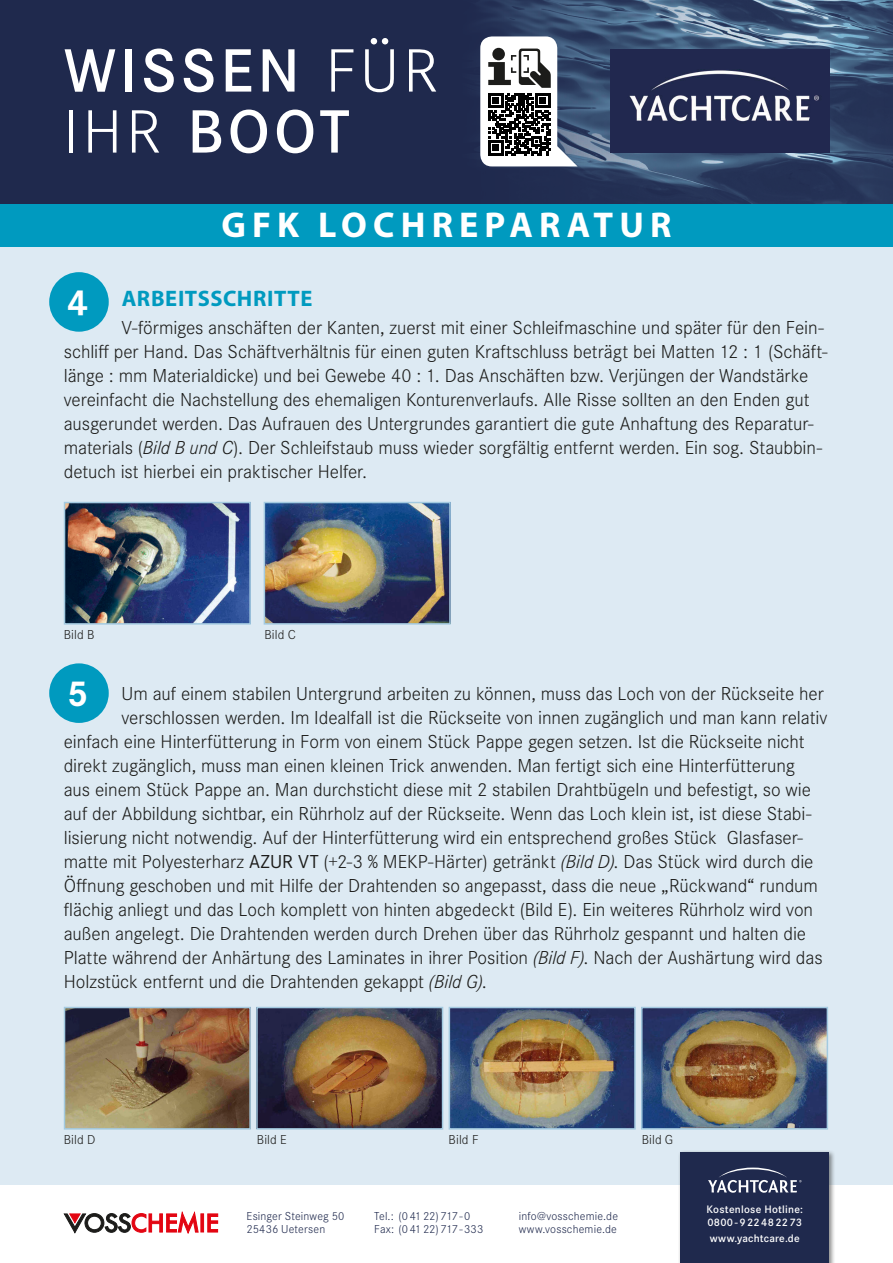
<style>
.page{position:relative;width:893px;height:1263px;background:#fff}
.page>*{position:absolute;margin:0;border:0;box-sizing:border-box;transform-origin:0 0}
.t1{font:600 63.45px/61.1px "Corporate S Pro";letter-spacing:.065em;color:#fff}
.t2{font:700 37.5px "Corporate S";color:#fff}
.t3{font:700 36px "Myriad Pro";letter-spacing:.17em;color:#fff}
.t4{font:700 22.5px "Myriad Pro";letter-spacing:.025em;color:#009abf}
.t5{font:300 19.5px/24px "Corporate S";letter-spacing:-.005em;color:#1c1c1a}
.t6{font:300 13.5px "Corporate S";letter-spacing:.01em;color:#1c1c1a}
.t7{font:300 12px/13.5px "Corporate S";letter-spacing:.015em;color:#1f294d}
.t8{font:600 11.25px/13.2px "Corporate S";letter-spacing:.02em;color:#fff}
.s1{font-weight:300}
.s2{font-style:italic}
.s3{font-weight:400}
</style>
<div class="page">
<div style="left:0;top:0;width:893px;height:1184px;background:#ddeaf3"></div>
<div style="left:678px;top:1150px;width:158px;height:113px;background:#1c1c1a;opacity:.5"></div>
<div style="left:680px;top:1152px;width:149px;height:111px;background:#1f294d"></div>
<svg style="left:708px;top:1167px;width:93px;height:26px"></svg>
<hr style="left:201px;top:1214px;width:3px;height:18px;background:#e30512">
<svg style="left:208px;top:1214px;width:10px;height:18px"></svg>
<svg style="left:64px;top:1212px;width:134px;height:21px"></svg>
<div style="left:0;top:0;width:893px;height:204px;background:#1f294d"></div>
<img style="left:486px;top:0;width:407px;height:204px">
<img style="left:611px;top:49px;width:218px;height:104px">
<svg style="left:480px;top:36px;width:98px;height:130px;background:#8c9197"></svg>
<div style="left:0;top:204px;width:893px;height:43px;background:#009abf"></div>
<img style="left:67px;top:505px;width:181px;height:117px">
<div style="left:64px;top:502px;width:187px;height:123px;border:2px solid #a3cae0"></div>
<img style="left:67px;top:1010px;width:181px;height:116px">
<div style="left:64px;top:1007px;width:187px;height:122px;border:2px solid #a3cae0"></div>
<img style="left:452px;top:1010px;width:181px;height:116px">
<div style="left:449px;top:1007px;width:187px;height:122px;border:2px solid #a3cae0"></div>
<img style="left:267px;top:505px;width:181px;height:117px">
<div style="left:264px;top:502px;width:187px;height:123px;border:2px solid #a3cae0"></div>
<img style="left:259px;top:1010px;width:181px;height:116px">
<div style="left:256px;top:1007px;width:187px;height:122px;border:2px solid #a3cae0"></div>
<img style="left:644px;top:1010px;width:181px;height:116px">
<div style="left:641px;top:1007px;width:187px;height:122px;border:2px solid #a3cae0"></div>
<div style="left:49px;top:272px;width:60px;height:60px;background:#009abf;border-radius:50%"></div>
<div style="left:49px;top:663px;width:60px;height:60px;background:#009abf;border-radius:50%"></div>
<h1 class="t1" style="left:64px;top:36px;width:376px">WISSEN <span class="s1">FÜR<br>IHR</span> BOOT</h1>
<h3 class="t3" style="left:221px;top:205px;width:452px">GFK LOCHREPARATUR</h3>
<h2 class="t2" style="left:67px;top:276px;width:23px">4</h2>
<p class="t4" style="left:122px;top:286px;width:192px">ARBEITSSCHRITTE</p>
<p class="t5" style="left:64px;top:315px;width:765px;text-indent:58px">V-förmiges anschäften der Kanten, zuerst mit einer Schleifmaschine und später für den Fein&shy;schliff per Hand. Das Schäftverhältnis für einen guten Kraftschluss beträgt bei Matten 12 : 1 (Schäft&shy;länge : mm Materialdicke) und bei Gewebe 40 : 1. Das Anschäften bzw. Verjüngen der Wandstärke vereinfacht die Nachstellung des ehemaligen Konturenverlaufs. Alle Risse sollten an den Enden gut ausgerundet werden. Das Aufrauen des Untergrundes garantiert die gute Anhaftung des Reparatur&shy;materials (<span class="s2">Bild B und C</span>). Der Schleifstaub muss wieder sorgfältig entfernt werden. Ein sog. Staubbin&shy;detuch ist hierbei ein praktischer Helfer.</p>
<p class="t6" style="left:64px;top:625px;width:32px">Bild B</p>
<p class="t6" style="left:264px;top:625px;width:33px">Bild C</p>
<h2 class="t2" style="left:67px;top:667px;width:23px">5</h2>
<p class="t5" style="left:121px;top:681px;width:704px">Um auf einem stabilen Untergrund arbeiten zu können, muss das Loch von der Rückseite her</p>
<p class="t5" style="left:121px;top:705px;width:707px">verschlossen werden. Im Idealfall ist die Rückseite von innen zugänglich und man kann relativ</p>
<p class="t5" style="left:64px;top:729px;width:742px">einfach eine Hinterfütterung in Form von einem Stück Pappe gegen setzen. Ist die Rückseite nicht</p>
<p class="t5" style="left:64px;top:753px;width:733px">direkt zugänglich, muss man einen kleinen Trick anwenden. Man fertigt sich eine Hinterfütterung</p>
<p class="t5" style="left:64px;top:777px;width:749px">aus einem Stück Pappe an. Man durchsticht diese mit 2 stabilen Drahtbügeln und befestigt, so wie</p>
<p class="t5" style="left:64px;top:801px;width:749px">auf der Abbildung sichtbar, ein Rührholz auf der Rückseite. Wenn das Loch klein ist, ist diese Stabi-</p>
<p class="t5" style="left:64px;top:825px;width:741px">lisierung nicht notwendig. Auf der Hinterfütterung wird ein entsprechend großes Stück Glasfaser-</p>
<p class="t5" style="left:64px;top:849px;width:751px">matte mit Polyesterharz <span class="s3">AZUR VT</span> (+2-3 % MEKP-Härter) getränkt <span class="s2">(Bild D)</span>. Das Stück wird durch die</p>
<p class="t5" style="left:64px;top:873px;width:756px">Öffnung geschoben und mit Hilfe der Drahtenden so angepasst, dass die neue „Rückwand“ rundum</p>
<p class="t5" style="left:64px;top:897px;width:751px">flächig anliegt und das Loch komplett von hinten abgedeckt (Bild E). Ein weiteres Rührholz wird von</p>
<p class="t5" style="left:64px;top:921px;width:744px">außen angelegt. Die Drahtenden werden durch Drehen über das Rührholz gespannt und halten die</p>
<p class="t5" style="left:64px;top:945px;width:760px">Platte während der Anhärtung des Laminates in ihrer Position <span class="s2">(Bild F)</span>. Nach der Aushärtung wird das</p>
<p class="t5" style="left:64px;top:969px;width:424px">Holzstück entfernt und die Drahtenden gekappt <span class="s2">(Bild G)</span>.</p>
<p class="t6" style="left:257px;top:1130px;width:31px">Bild E</p>
<p class="t6" style="left:642px;top:1130px;width:33px">Bild G</p>
<p class="t6" style="left:64px;top:1130px;width:33px">Bild D</p>
<p class="t6" style="left:449px;top:1130px;width:31px">Bild F</p>
<p class="t7" style="left:247px;top:1208px;width:99px">Esinger Steinweg 50<br>25436 Uetersen</p>
<p class="t7" style="left:374px;top:1208px;width:111px">Tel.: (0 41 22) 717 - 0<br>Fax: (0 41 22) 717 - 333</p>
<p class="t7" style="left:519px;top:1208px;width:101px">info@vosschemie.de www.vosschemie.de</p>
<p class="t8" style="left:707px;top:1202px;width:98px">Kostenlose Hotline:<br>0800 - 9 22 48 22 73</p>
<p class="t8" style="left:710px;top:1231px;width:91px">www.yachtcare.de</p>
</div>
